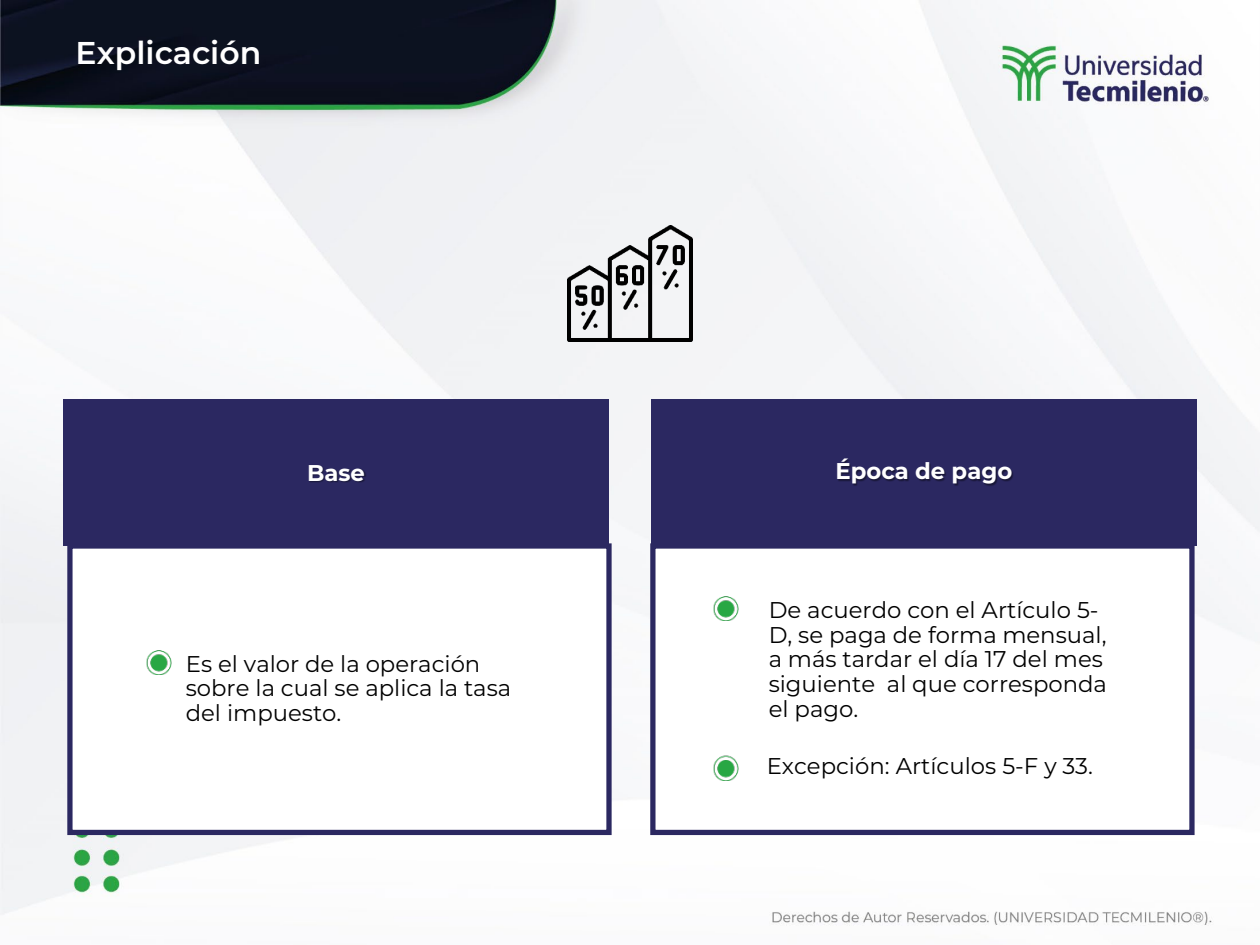
<style>
.page{position:relative;width:1260px;height:945px;background:#fff}
.page>*{position:absolute;margin:0;border:0;box-sizing:border-box;transform-origin:0 0}
.t1{font:600 31.5px "Montserrat";color:#fff}
.t2{font:22.75px/24.5px "Montserrat";color:#000}
.t3{font:700 22.75px "Montserrat";color:#fff}
</style>
<div class="page">
<img style="left:0;top:0;width:1260px;height:926px">
<div style="left:67px;top:543px;width:545px;height:292px;background:#fff;border:5px solid #2b2861"></div>
<div style="left:63px;top:399px;width:546px;height:147px;background:#2b2861"></div>
<img style="left:309px;top:465px;width:57px;height:18px">
<div style="left:651px;top:399px;width:546px;height:147px;background:#2b2861"></div>
<img style="left:838px;top:460px;width:175px;height:26px">
<div style="left:653px;top:546px;width:539px;height:286px;background:#fff"></div>
<div style="left:650px;top:543px;width:545px;height:292px;border:5px solid #2b2861"></div>
<img style="left:713px;top:596px;width:26px;height:25px">
<img style="left:713px;top:755px;width:26px;height:25px">
<img style="left:146px;top:650px;width:26px;height:25px">
<img style="left:567px;top:225px;width:126px;height:117px">
<h1 class="t1" style="left:76px;top:31px;width:187px">Explicación</h1>
<p class="t3" style="left:307px;top:456px;width:59px">Base</p>
<p class="t3" style="left:835px;top:455px;width:178px">Época de pago</p>
<p class="t2" style="left:186px;top:650px;width:327px">Es el valor de la operación sobre la cual se aplica la tasa del impuesto.</p>
<p class="t2" style="left:769px;top:597px;width:340px">De acuerdo con el Artículo 5-<br>D, se paga de forma mensual, a más tardar el día 17 del mes siguiente al que corresponda el pago.</p>
<p class="t2" style="left:767px;top:753px;width:328px">Excepción: Artículos 5-F y 33.</p>
</div>
